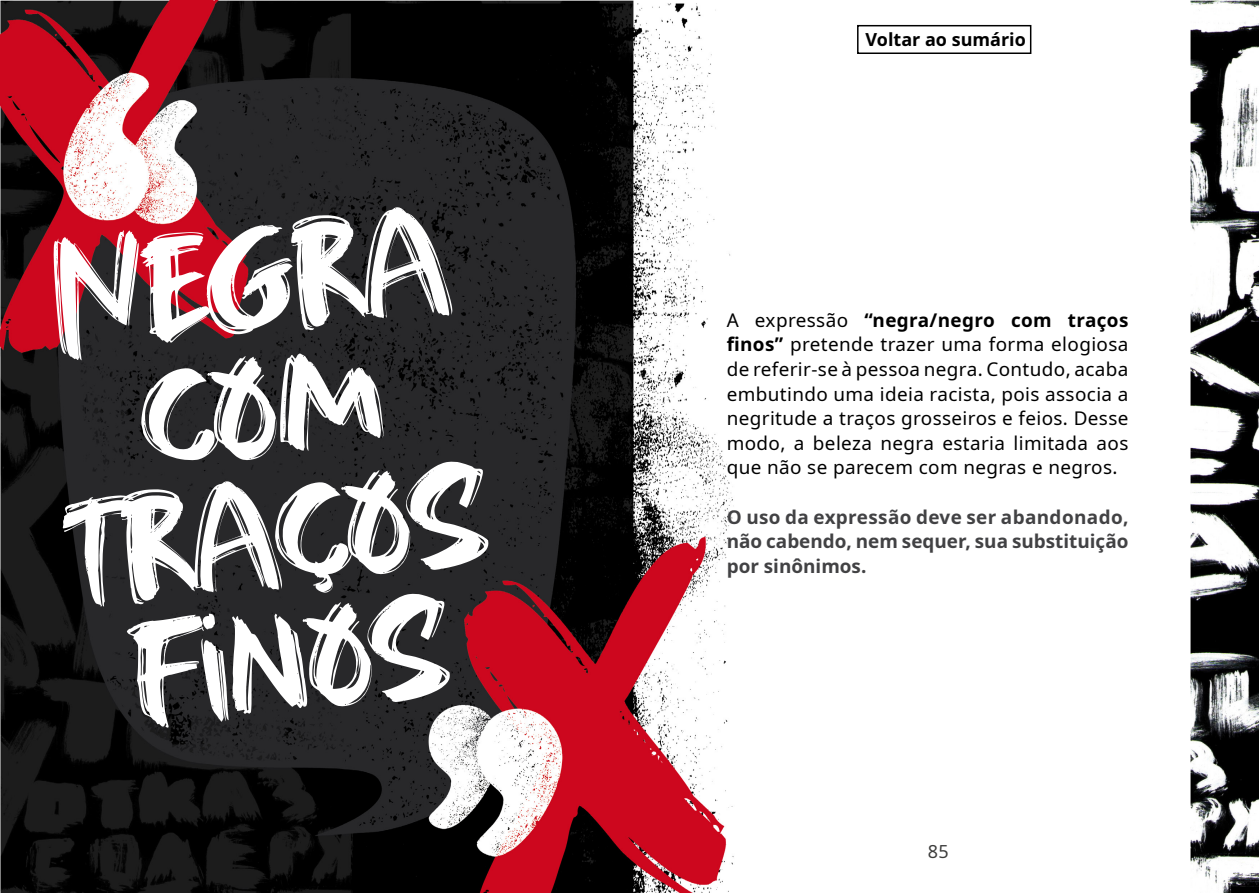
<style>
.page{position:relative;width:1259px;height:893px;background:#fff}
.page>*{position:absolute;margin:0;border:0;box-sizing:border-box;transform-origin:0 0}
.t1{font:165px/127.4px "Beat Drop";color:#fff;text-align:center}
.t2{font:18.9px/24.6px "Noto Sans";letter-spacing:.02em;color:#000;text-align:justify}
.t3{font:700 18.9px/24.6px "Noto Sans";color:#424244;text-align:justify}
.t4{font:700 18px "Noto Sans";color:#000}
.t5{font:18px "Noto Sans";color:#3c3c3b}
.s1{font-weight:700}
</style>
<div class="page">
<img style="left:0;top:0;width:1259px;height:893px">
<div style="left:857px;top:25px;width:174px;height:29px;border:2px solid #000"></div>
<h1 class="t1" style="left:36px;top:236px;width:418px;rotate:-6deg">Negra com traços finos</h1>
<p class="t4" style="left:865px;top:27px;width:162px">Voltar ao sumário</p>
<p class="t2" style="left:726px;top:308px;width:403px">A expressão <span class="s1">“negra/negro com traços finos”</span> pretende trazer uma forma elogiosa de referir-se à pessoa negra. Contudo, acaba embutindo uma ideia racista, pois associa a negritude a traços grosseiros e feios. Desse modo, a beleza negra estaria limitada aos que não se parecem com negras e negros.</p>
<p class="t3" style="left:726px;top:505px;width:403px">O uso da expressão deve ser abandonado, não cabendo, nem sequer, sua substituição por sinônimos.</p>
<p class="t5" style="left:928px;top:839px;width:22px">85</p>
</div>
